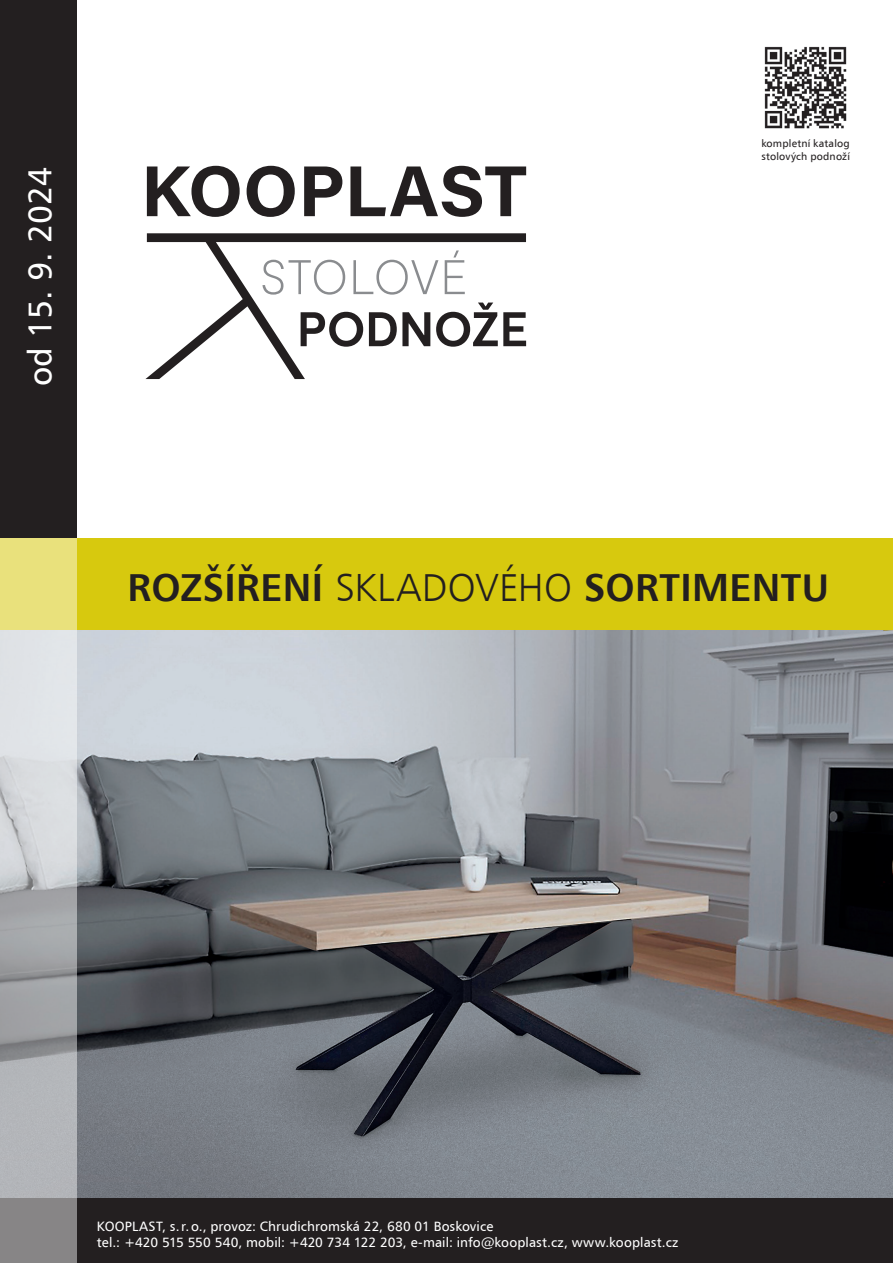
<style>
.page{position:relative;width:893px;height:1263px;background:#fff}
.page>*{position:absolute;margin:0;border:0;box-sizing:border-box;transform-origin:0 0}
.t1{font:39px "Humanist 777 AT Bold B";letter-spacing:.01em;color:#231f20}
.t2{font:33px "Humanist 777 AT Roman B";color:#fff}
.t3{font:13.5px/16.5px "Humanist 777 AT Roman B";letter-spacing:.005em;color:#fff}
.t4{font:10.5px/12.6px "Humanist 777 AT Roman B";letter-spacing:.015em;color:#231f20}
.s1{font-family:"Humanist 777 AT Light B"}
</style>
<div class="page">
<div style="left:0;top:1188px;width:893px;height:75px;background:#231f20"></div>
<div style="left:0;top:0;width:77px;height:549px;background:#231f20"></div>
<img style="left:77px;top:629px;width:816px;height:568px">
<div style="left:0;top:538px;width:893px;height:91px;background:#d7c90e"></div>
<svg style="left:145px;top:233px;width:381px;height:146px"></svg>
<svg style="left:301px;top:303px;width:225px;height:44px"></svg>
<svg style="left:262px;top:250px;width:203px;height:45px"></svg>
<svg style="left:147px;top:166px;width:379px;height:51px"></svg>
<img style="left:764px;top:46px;width:83px;height:83px">
<svg style="left:0;top:538px;width:77px;height:725px;background:#bebfb5"></svg>
<h2 class="t2" style="left:20px;top:386px;width:220px;rotate:-90deg">od 15. 9. 2024</h2>
<p class="t4" style="left:761px;top:137px;width:90px">kompletní katalog stolových podnoží</p>
<h1 class="t1" style="left:128px;top:563px;width:703px">ROZŠÍŘENÍ <span class="s1">SKLADOVÉHO</span> SORTIMENTU</h1>
<p class="t3" style="left:97px;top:1217px;width:583px">KOOPLAST, s.r.o., provoz: Chrudichromská 22, 680 01 Boskovice<br>tel.: +420 515 550 540, mobil: +420 734 122 203, e-mail: info@kooplast.cz, www.kooplast.cz</p>
</div>
